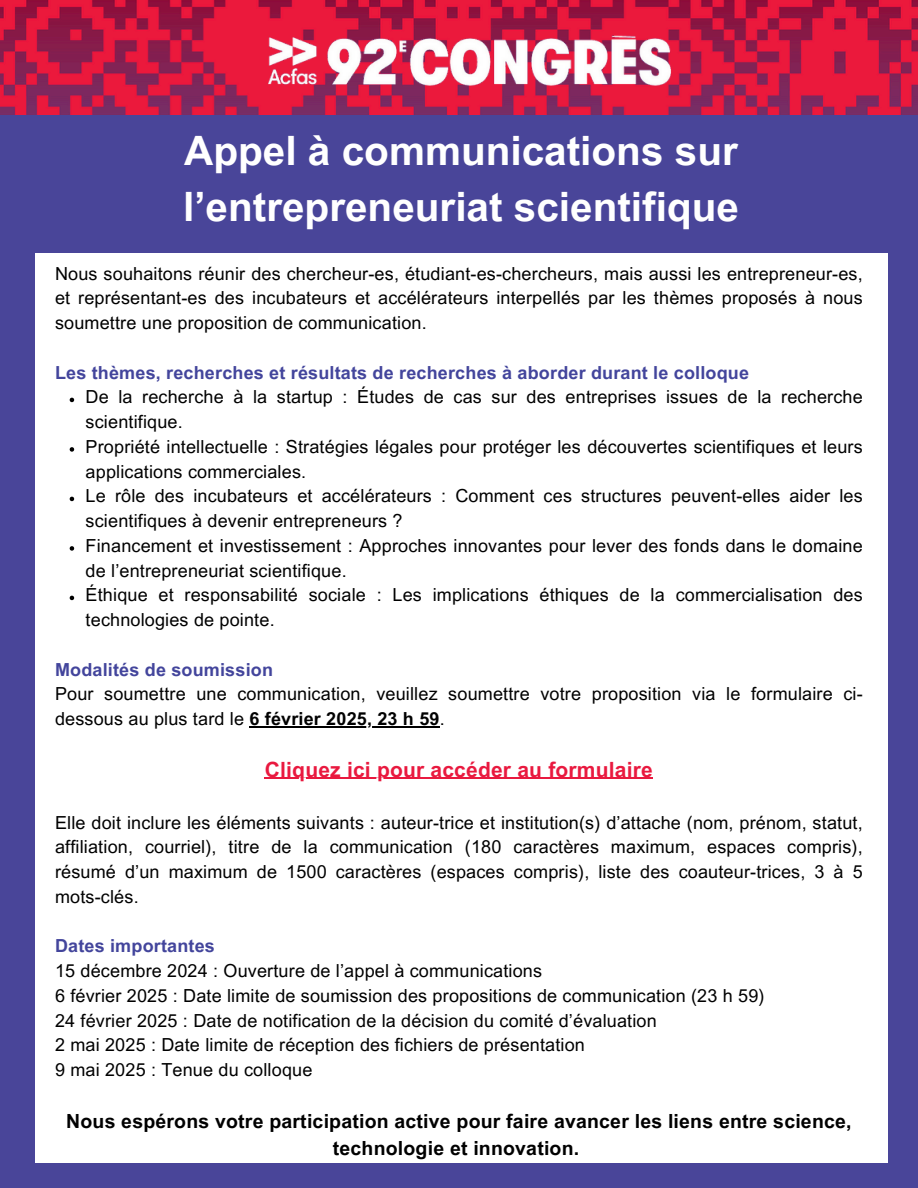
<style>
.page{position:relative;width:918px;height:1188px;background:#494599}
.page>*{position:absolute;margin:0;border:0;box-sizing:border-box;transform-origin:0 0}
.t1{font:700 40.5px/56.2px "Arial MT Pro";color:#fff}
.t2{font:700 21px "Arial MT Pro";letter-spacing:.01em;color:#e9193f}
.t3{font:700 19.5px/27px "Arial MT Pro";letter-spacing:.01em;color:#000;text-align:center}
.t4{font:18px/24.8px "Arial MT Pro";letter-spacing:.01em;color:#000}
.t5{font:700 18px "Arial MT Pro";letter-spacing:.01em;color:#43459c}
.s1{font-weight:700}
</style>
<div class="page">
<img style="left:0;top:0;width:918px;height:114px">
<img style="left:242px;top:26px;width:455px;height:88px">
<div style="left:35px;top:253px;width:852px;height:910px;background:#fff"></div>
<svg style="left:70px;top:398px;width:4px;height:4px"></svg>
<svg style="left:70px;top:447px;width:4px;height:5px"></svg>
<svg style="left:70px;top:497px;width:4px;height:4px"></svg>
<svg style="left:70px;top:546px;width:4px;height:5px"></svg>
<svg style="left:70px;top:596px;width:4px;height:4px"></svg>
<hr style="left:249px;top:726px;width:191px;height:1px;background:#000">
<hr style="left:265px;top:778px;width:388px;height:1px;background:#e9193f">
<p class="t1" style="left:183px;top:128px;width:557px">Appel à communications sur l’entrepreneuriat scientifique</p>
<p class="t4" style="left:55px;top:263px;width:809px;text-align:justify">Nous souhaitons réunir des chercheur-es, étudiant-es-chercheurs, mais aussi les entrepreneur-es, et représentant-es des incubateurs et accélérateurs interpellés par les thèmes proposés à nous soumettre une proposition de communication.</p>
<h1 class="t5" style="left:55px;top:365px;width:696px">Les thèmes, recherches et résultats de recherches à aborder durant le colloque</h1>
<p class="t4" style="left:86px;top:387px;width:779px">De la recherche à la startup : Études de cas sur des entreprises issues de la recherche scientifique.</p>
<h3 class="t4" style="left:86px;top:436px;width:779px">Propriété intellectuelle : Stratégies légales pour protéger les découvertes scientifiques et leurs applications commerciales.</h3>
<p class="t4" style="left:86px;top:486px;width:779px">Le rôle des incubateurs et accélérateurs : Comment ces structures peuvent-elles aider les scientifiques à devenir entrepreneurs ?</p>
<p class="t4" style="left:86px;top:535px;width:779px">Financement et investissement : Approches innovantes pour lever des fonds dans le domaine de l’entrepreneuriat scientifique.</p>
<p class="t4" style="left:86px;top:585px;width:779px">Éthique et responsabilité sociale : Les implications éthiques de la commercialisation des technologies de pointe.</p>
<p class="t5" style="left:55px;top:662px;width:220px">Modalités de soumission</p>
<p class="t4" style="left:55px;top:684px;width:809px">Pour soumettre une communication, veuillez soumettre votre proposition via le formulaire ci&shy;dessous au plus tard le <span class="s1">6 février 2025, 23 h 59</span>.</p>
<p class="t2" style="left:265px;top:762px;width:390px">Cliquez ici pour accéder au formulaire</p>
<h2 class="t4" style="left:55px;top:812px;width:809px;text-align:justify">Elle doit inclure les éléments suivants : auteur-trice et institution(s) d’attache (nom, prénom, statut, affiliation, courriel), titre de la communication (180 caractères maximum, espaces compris), résumé d’un maximum de 1500 caractères (espaces compris), liste des coauteur-trices, 3 à 5 mots-clés.</h2>
<p class="t5" style="left:55px;top:939px;width:161px">Dates importantes</p>
<p class="t4" style="left:55px;top:961px;width:489px">15 décembre 2024 : Ouverture de l’appel à communications</p>
<p class="t4" style="left:55px;top:985px;width:711px">6 février 2025 : Date limite de soumission des propositions de communication (23 h 59)</p>
<p class="t4" style="left:55px;top:1010px;width:603px">24 février 2025 : Date de notification de la décision du comité d’évaluation</p>
<p class="t4" style="left:55px;top:1035px;width:531px">2 mai 2025 : Date limite de réception des fichiers de présentation</p>
<p class="t4" style="left:55px;top:1060px;width:259px">9 mai 2025 : Tenue du colloque</p>
<p class="t3" style="left:66px;top:1110px;width:787px">Nous espérons votre participation active pour faire avancer les liens entre science, technologie et innovation.</p>
</div>
